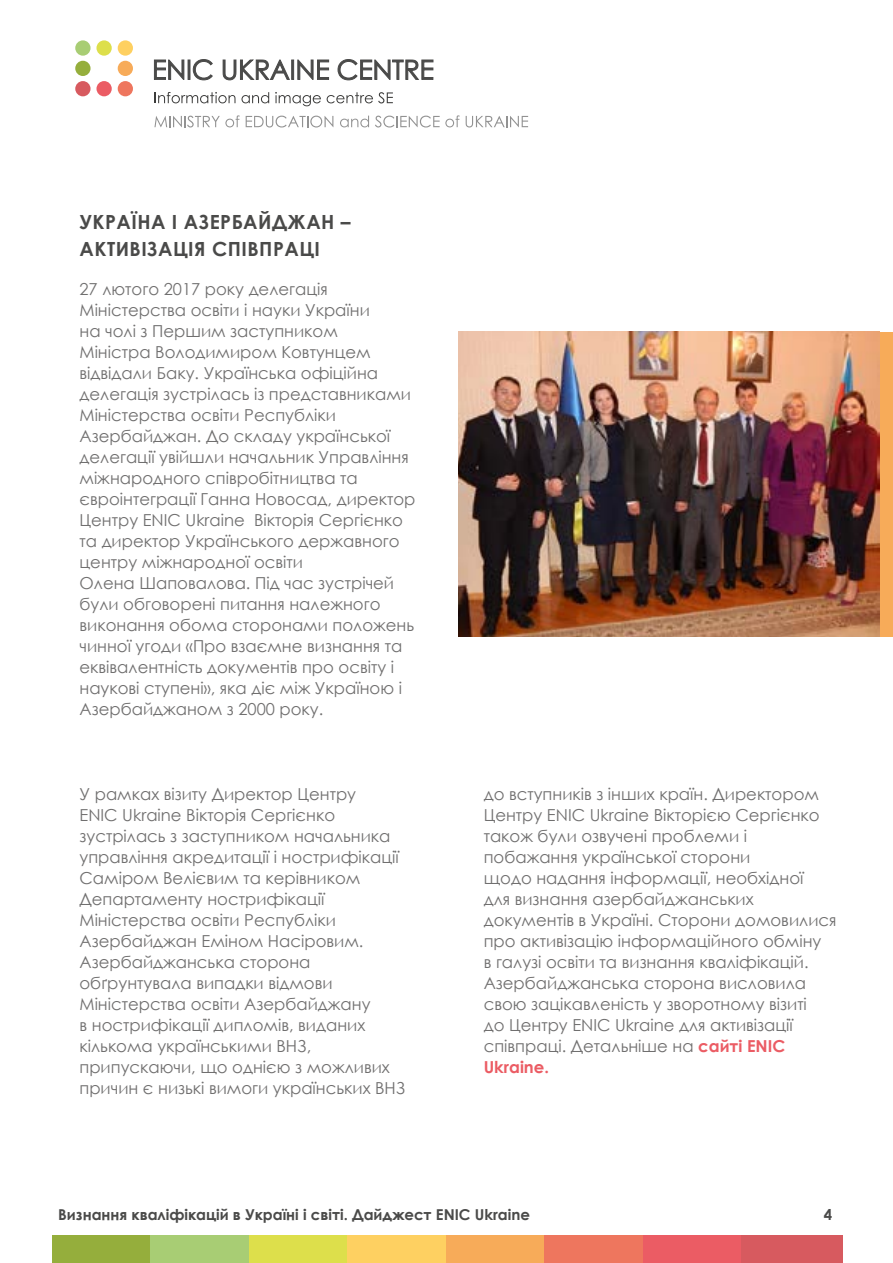
<style>
.page{position:relative;width:893px;height:1263px;background:#fff}
.page>*{position:absolute;margin:0;border:0;box-sizing:border-box;transform-origin:0 0}
.t1{font:700 19.5px/27px "Century Gothic";letter-spacing:.025em;color:#4a4a49}
.t2{font:16.5px/21px "Century Gothic";color:#706f6f}
.t3{font:700 15px "Century Gothic";color:#4a4a49}
.s1{font-weight:700;color:#eb5c64}
</style>
<div class="page">
<div style="left:75px;top:61px;width:16px;height:15px;background:#95ae3c;border-radius:50%"></div>
<div style="left:96px;top:81px;width:16px;height:15px;background:#eb5c64;border-radius:50%"></div>
<div style="left:75px;top:81px;width:16px;height:15px;background:#d75a5f;border-radius:50%"></div>
<div style="left:75px;top:40px;width:16px;height:16px;background:#a8cd74;border-radius:50%"></div>
<div style="left:118px;top:81px;width:15px;height:15px;background:#ee765e;border-radius:50%"></div>
<div style="left:118px;top:61px;width:15px;height:15px;background:#f7ab59;border-radius:50%"></div>
<div style="left:118px;top:40px;width:15px;height:16px;background:#fed061;border-radius:50%"></div>
<div style="left:96px;top:40px;width:16px;height:16px;background:#dddf4b;border-radius:50%"></div>
<svg style="left:155px;top:92px;width:80px;height:11px"></svg>
<svg style="left:241px;top:92px;width:28px;height:11px"></svg>
<svg style="left:275px;top:92px;width:46px;height:14px"></svg>
<svg style="left:327px;top:92px;width:66px;height:11px"></svg>
<svg style="left:154px;top:115px;width:86px;height:12px"></svg>
<svg style="left:246px;top:116px;width:87px;height:11px"></svg>
<svg style="left:340px;top:116px;width:29px;height:11px"></svg>
<svg style="left:375px;top:115px;width:85px;height:12px"></svg>
<svg style="left:466px;top:116px;width:62px;height:11px"></svg>
<svg style="left:154px;top:59px;width:31px;height:21px"></svg>
<hr style="left:188px;top:60px;width:2px;height:20px;background:#4a4a49">
<svg style="left:193px;top:59px;width:20px;height:22px"></svg>
<svg style="left:222px;top:59px;width:68px;height:22px"></svg>
<div style="left:291px;top:60px;width:3px;height:20px;background:#4a4a49;border:1px solid #4a4a49"></div>
<svg style="left:297px;top:59px;width:32px;height:21px"></svg>
<svg style="left:337px;top:59px;width:97px;height:22px"></svg>
<div style="left:52px;top:1235px;width:102px;height:28px;background:#95ae3c"></div>
<div style="left:150px;top:1235px;width:102px;height:28px;background:#a8cd74"></div>
<div style="left:249px;top:1235px;width:101px;height:28px;background:#dddf4b"></div>
<div style="left:347px;top:1235px;width:102px;height:28px;background:#fed061"></div>
<div style="left:446px;top:1235px;width:101px;height:28px;background:#f7ab59"></div>
<div style="left:544px;top:1235px;width:102px;height:28px;background:#ee765e"></div>
<div style="left:643px;top:1235px;width:101px;height:28px;background:#eb5c64"></div>
<div style="left:741px;top:1235px;width:102px;height:28px;background:#d75a5f"></div>
<div style="left:458px;top:332px;width:435px;height:305px;background:#f7ab59"></div>
<img style="left:458px;top:332px;width:422px;height:305px">
<p class="t1" style="left:80px;top:208px;width:273px">УКРАЇНА І АЗЕРБАЙДЖАН –<br>АКТИВІЗАЦІЯ СПІВПРАЦІ</p>
<p class="t2" style="left:80px;top:278px;width:337px">27 лютого 2017 року делегація Міністерства освіти і науки України<br>на чолі з Першим заступником<br>Міністра Володимиром Ковтунцем відвідали Баку. Українська офіційна делегація зустрілась із представниками Міністерства освіти Республіки Азербайджан. До складу української делегації увійшли начальник Управління міжнародного співробітництва та євроінтеграції Ганна Новосад, директор Центру ENIC Ukraine Вікторія Сергієнко та директор Українського державного центру міжнародної освіти<br>Олена Шаповалова. Під час зустрічей були обговорені питання належного виконання обома сторонами положень чинної угоди «Про взаємне визнання та еквівалентність документів про освіту і наукові ступені», яка діє між Україною і Азербайджаном з 2000 року.</p>
<p class="t2" style="left:80px;top:783px;width:327px">У рамках візиту Директор Центру<br>ENIC Ukraine Вікторія Сергієнко зустрілась з заступником начальника управління акредитації і нострифікації Саміром Велієвим та керівником Департаменту нострифікації Міністерства освіти Республіки Азербайджан Еміном Насіровим.<br>Азербайджанська сторона обґрунтувала випадки відмови Міністерства освіти Азербайджану<br>в нострифікації дипломів, виданих кількома українськими ВНЗ, припускаючи, що однією з можливих причин є низькі вимоги українських ВНЗ</p>
<p class="t2" style="left:484px;top:783px;width:354px">до вступників з інших країн. Директором Центру ENIC Ukraine Вікторією Сергієнко також були озвучені проблеми і побажання української сторони<br>щодо надання інформації, необхідної<br>для визнання азербайджанських документів в Україні. Сторони домовилися про активізацію інформаційного обміну<br>в галузі освіти та визнання кваліфікацій.<br>Азербайджанська сторона висловила свою зацікавленість у зворотному візиті<br>до Центру ENIC Ukraine для активізації співпраці. Детальніше на <span class="s1">сайті ENIC Ukraine.</span></p>
<p class="t3" style="left:58px;top:1203px;width:473px">Визнання кваліфікацій в Україні і світі. Дайджест ENIC Ukraine</p>
<p class="t3" style="left:824px;top:1203px;width:10px">4</p>
</div>
